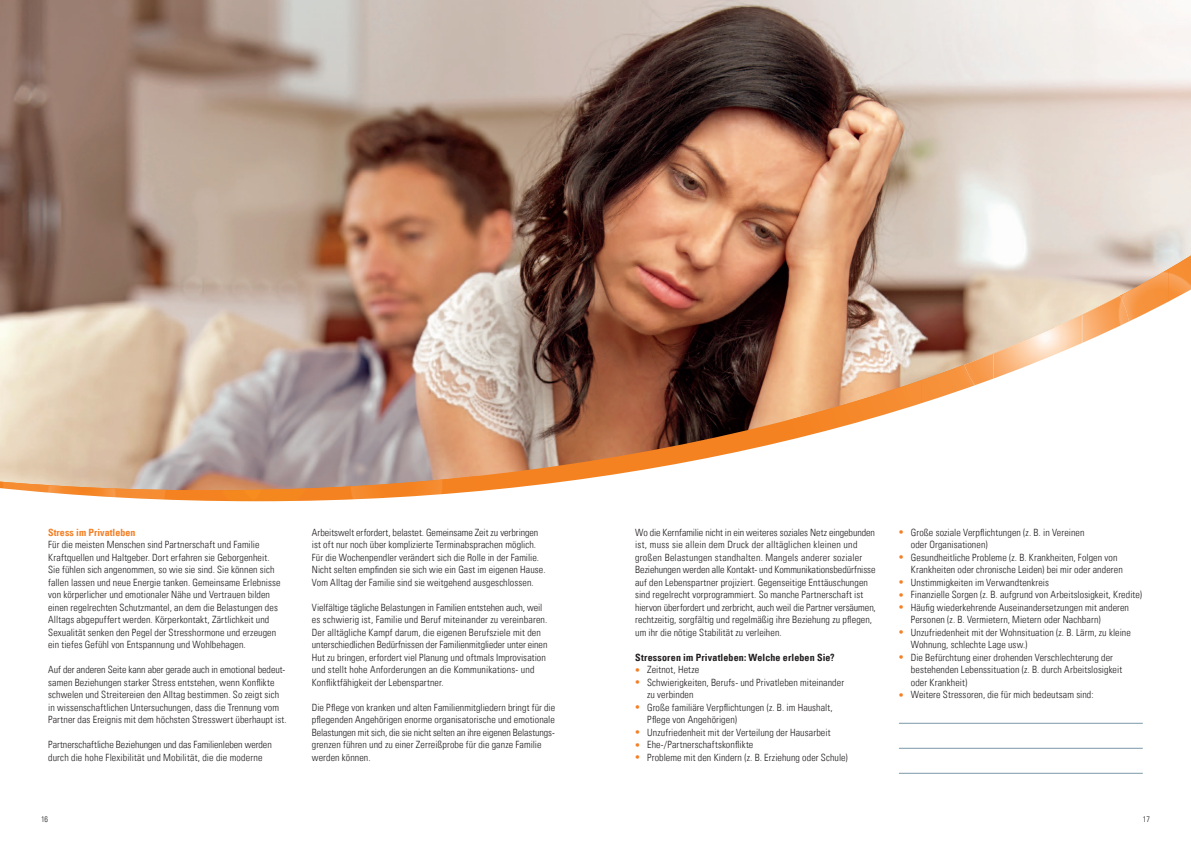
<style>
.page{position:relative;width:1191px;height:842px;background:#fff}
.page>*{position:absolute;margin:0;border:0;box-sizing:border-box;transform-origin:0 0}
.t1{font:10px/12.5px "Univers Com 47 Light Cond";letter-spacing:.01em;color:#231f20}
.t2{font:10px "Univers Com 67 Bold Cond";letter-spacing:.015em;color:#231f20}
.t3{font:10px "Univers Com 67 Bold Cond";letter-spacing:.005em;color:#f48026}
.t4{font:8px "Univers Com 47 Light Cond";color:#231f20}
</style>
<div class="page">
<img style="left:0;top:0;width:1191px;height:255px">
<svg style="left:0;top:255px;width:1168px;height:30px;background:#b58f7a"></svg>
<img style="left:1168px;top:255px;width:23px;height:30px">
<img style="left:1110px;top:269px;width:58px;height:16px">
<img style="left:0;top:285px;width:1191px;height:217px">
<hr style="left:899px;top:723px;width:243px;height:1px;background:#7b99a9">
<hr style="left:899px;top:748px;width:243px;height:1px;background:#7b99a9">
<hr style="left:899px;top:773px;width:243px;height:1px;background:#7b99a9">
<p class="t3" style="left:48px;top:526px;width:89px">Stress im Privatleben</p>
<p class="t1" style="left:48px;top:538px;width:234px">Für die meisten Menschen sind Partnerschaft und Familie Kraftquellen und Haltgeber. Dort erfahren sie Geborgenheit.<br>Sie fühlen sich angenommen, so wie sie sind. Sie können sich fallen lassen und neue Energie tanken. Gemeinsame Erlebnisse von körperlicher und emotionaler Nähe und Vertrauen bilden einen regelrechten Schutzmantel, an dem die Belastungen des Alltags abgepuffert werden. Körperkontakt, Zärtlichkeit und Sexualität senken den Pegel der Stresshormone und erzeugen ein tiefes Gefühl von Entspannung und Wohlbehagen.</p>
<p class="t1" style="left:48px;top:663px;width:239px">Auf der anderen Seite kann aber gerade auch in emotional bedeut&shy;samen Beziehungen starker Stress entstehen, wenn Konflikte schwelen und Streitereien den Alltag bestimmen. So zeigt sich in wissenschaftlichen Untersuchungen, dass die Trennung vom Partner das Ereignis mit dem höchsten Stresswert überhaupt ist.</p>
<p class="t1" style="left:48px;top:738px;width:225px">Partnerschaftliche Beziehungen und das Familienleben werden durch die hohe Flexibilität und Mobilität, die die moderne</p>
<p class="t1" style="left:312px;top:526px;width:235px">Arbeitswelt erfordert, belastet. Gemeinsame Zeit zu verbringen ist oft nur noch über komplizierte Terminabsprachen möglich.<br>Für die Wochenpendler verändert sich die Rolle in der Familie.<br>Nicht selten empfinden sie sich wie ein Gast im eigenen Hause.<br>Vom Alltag der Familie sind sie weitgehend ausgeschlossen.</p>
<p class="t1" style="left:312px;top:601px;width:237px">Vielfältige tägliche Belastungen in Familien entstehen auch, weil es schwierig ist, Familie und Beruf miteinander zu vereinbaren.<br>Der alltägliche Kampf darum, die eigenen Berufsziele mit den unterschiedlichen Bedürfnissen der Familienmitglieder unter einen Hut zu bringen, erfordert viel Planung und oftmals Improvisation und stellt hohe Anforderungen an die Kommunikations- und Konfliktfähigkeit der Lebenspartner.</p>
<p class="t1" style="left:312px;top:701px;width:245px">Die Pflege von kranken und alten Familienmitgliedern bringt für die pflegenden Angehörigen enorme organisatorische und emotionale Belastungen mit sich, die sie nicht selten an ihre eigenen Belastungs&shy;grenzen führen und zu einer Zerreißprobe für die ganze Familie werden können.</p>
<p class="t1" style="left:635px;top:526px;width:242px">Wo die Kernfamilie nicht in ein weiteres soziales Netz eingebunden ist, muss sie allein dem Druck der alltäglichen kleinen und großen Belastungen standhalten. Mangels anderer sozialer Beziehungen werden alle Kontakt- und Kommunikationsbedürfnisse auf den Lebenspartner projiziert. Gegenseitige Enttäuschungen sind regelrecht vorprogrammiert. So manche Partnerschaft ist hiervon überfordert und zerbricht, auch weil die Partner versäumen, rechtzeitig, sorgfältig und regelmäßig ihre Beziehung zu pflegen, um ihr die nötige Stabilität zu verleihen.</p>
<p class="t2" style="left:635px;top:651px;width:201px">Stressoren im Privatleben: Welche erleben Sie?</p>
<p class="t1" style="left:647px;top:663px;width:202px">Zeitnot, Hetze<br>Schwierigkeiten, Berufs- und Privatleben miteinander zu verbinden<br>Große familiäre Verpflichtungen (z. B. im Haushalt, Pflege von Angehörigen)<br>Unzufriedenheit mit der Verteilung der Hausarbeit Ehe-/Partnerschaftskonflikte<br>Probleme mit den Kindern (z. B. Erziehung oder Schule)</p>
<p class="t1" style="left:910px;top:526px;width:233px">Große soziale Verpflichtungen (z. B. in Vereinen<br>oder Organisationen)<br>Gesundheitliche Probleme (z. B. Krankheiten, Folgen von Krankheiten oder chronische Leiden) bei mir oder anderen Unstimmigkeiten im Verwandtenkreis<br>Finanzielle Sorgen (z. B. aufgrund von Arbeitslosigkeit, Kredite)<br>Häufig wiederkehrende Auseinandersetzungen mit anderen Personen (z. B. Vermietern, Mietern oder Nachbarn)<br>Unzufriedenheit mit der Wohnsituation (z. B. Lärm, zu kleine Wohnung, schlechte Lage usw.)<br>Die Befürchtung einer drohenden Verschlechterung der bestehenden Lebenssituation (z. B. durch Arbeitslosigkeit<br>oder Krankheit)<br>Weitere Stressoren, die für mich bedeutsam sind:</p>
<p class="t4" style="left:41px;top:815px;width:9px">16</p>
<p class="t4" style="left:1142px;top:815px;width:9px">17</p>
</div>
